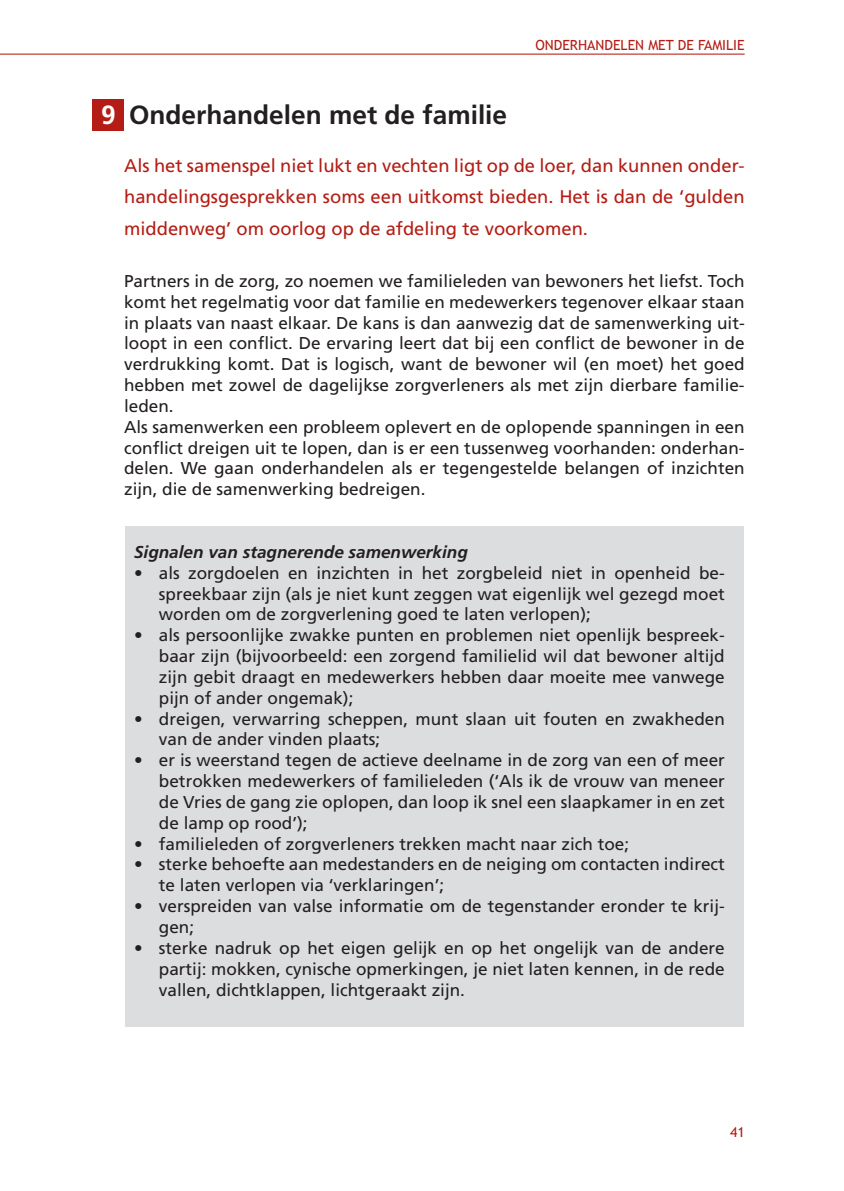
<style>
.page{position:relative;width:844px;height:1191px;background:#fff}
.page>*{position:absolute;margin:0;border:0;box-sizing:border-box;transform-origin:0 0}
.t1{font:700 26.25px "Frutiger LT Std";color:#231f20}
.t2{font:700 26.25px "Frutiger LT Std";color:#fff}
.t3{font:18.38px/31.3px "Frutiger LT Std";color:#b41d15;text-align:justify}
.t4{font:17.15px/20.8px "Frutiger LT Std";color:#231f20}
.t5{font:italic 700 17.15px "Frutiger LT Std";color:#231f20}
.t6{font:14px "Trebuchet MS";color:#b41d15}
</style>
<div class="page">
<hr style="left:0;top:54px;width:744px;height:1px;background:#b41d15">
<div style="left:125px;top:526px;width:618px;height:500px;background:#dcdddf"></div>
<div style="left:93px;top:99px;width:31px;height:31px;background:#b41d15"></div>
<p class="t6" style="left:535px;top:37px;width:211px">ONDERHANDELEN MET DE FAMILIE</p>
<h1 class="t2" style="left:101px;top:100px;width:16px">9</h1>
<h1 class="t1" style="left:129px;top:100px;width:379px">Onderhandelen met de familie</h1>
<p class="t3" style="left:124px;top:150px;width:622px">Als het samenspel niet lukt en vechten ligt op de loer, dan kunnen onder&shy;handelingsgesprekken soms een uitkomst bieden. Het is dan de ‘gulden middenweg’ om oorlog op de afdeling te voorkomen.</p>
<p class="t4" style="left:124px;top:270px;width:622px">Partners in de zorg, zo noemen we familieleden van bewoners het liefst. Toch komt het regelmatig voor dat familie en medewerkers tegenover elkaar staan in plaats van naast elkaar. De kans is dan aanwezig dat de samenwerking uit&shy;loopt in een conflict. De ervaring leert dat bij een conflict de bewoner in de verdrukking komt. Dat is logisch, want de bewoner wil (en moet) het goed hebben met zowel de dagelijkse zorgverleners als met zijn dierbare familie&shy;leden.<br>Als samenwerken een probleem oplevert en de oplopende spanningen in een conflict dreigen uit te lopen, dan is er een tussenweg voorhanden: onderhan&shy;delen. We gaan onderhandelen als er tegengestelde belangen of inzichten zijn, die de samenwerking bedreigen.</p>
<p class="t5" style="left:134px;top:542px;width:335px">Signalen van stagnerende samenwerking</p>
<p class="t4" style="left:159px;top:562px;width:567px;text-align:justify;text-indent:-25px">• als zorgdoelen en inzichten in het zorgbeleid niet in openheid be&shy;spreekbaar zijn (als je niet kunt zeggen wat eigenlijk wel gezegd moet worden om de zorgverlening goed te laten verlopen);</p>
<p class="t4" style="left:159px;top:625px;width:567px;text-align:justify;text-indent:-25px">• als persoonlijke zwakke punten en problemen niet openlijk bespreek&shy;baar zijn (bijvoorbeeld: een zorgend familielid wil dat bewoner altijd zijn gebit draagt en medewerkers hebben daar moeite mee vanwege pijn of ander ongemak);</p>
<p class="t4" style="left:159px;top:708px;width:567px;text-indent:-25px">• dreigen, verwarring scheppen, munt slaan uit fouten en zwakheden van de ander vinden plaats;</p>
<p class="t4" style="left:159px;top:750px;width:567px;text-align:justify;text-indent:-25px">• er is weerstand tegen de actieve deelname in de zorg van een of meer betrokken medewerkers of familieleden (‘Als ik de vrouw van meneer de Vries de gang zie oplopen, dan loop ik snel een slaapkamer in en zet de lamp op rood’);</p>
<p class="t4" style="left:134px;top:833px;width:496px">• familieleden of zorgverleners trekken macht naar zich toe;</p>
<p class="t4" style="left:159px;top:854px;width:567px;text-indent:-25px">• sterke behoefte aan medestanders en de neiging om contacten indirect te laten verlopen via ‘verklaringen’;</p>
<p class="t4" style="left:159px;top:896px;width:567px;text-indent:-25px">• verspreiden van valse informatie om de tegenstander eronder te krij&shy;gen;</p>
<p class="t4" style="left:159px;top:937px;width:567px;text-align:justify;text-indent:-25px">• sterke nadruk op het eigen gelijk en op het ongelijk van de andere partij: mokken, cynische opmerkingen, je niet laten kennen, in de rede vallen, dichtklappen, lichtgeraakt zijn.</p>
<p class="t6" style="left:729px;top:1123px;width:16px">41</p>
</div>
